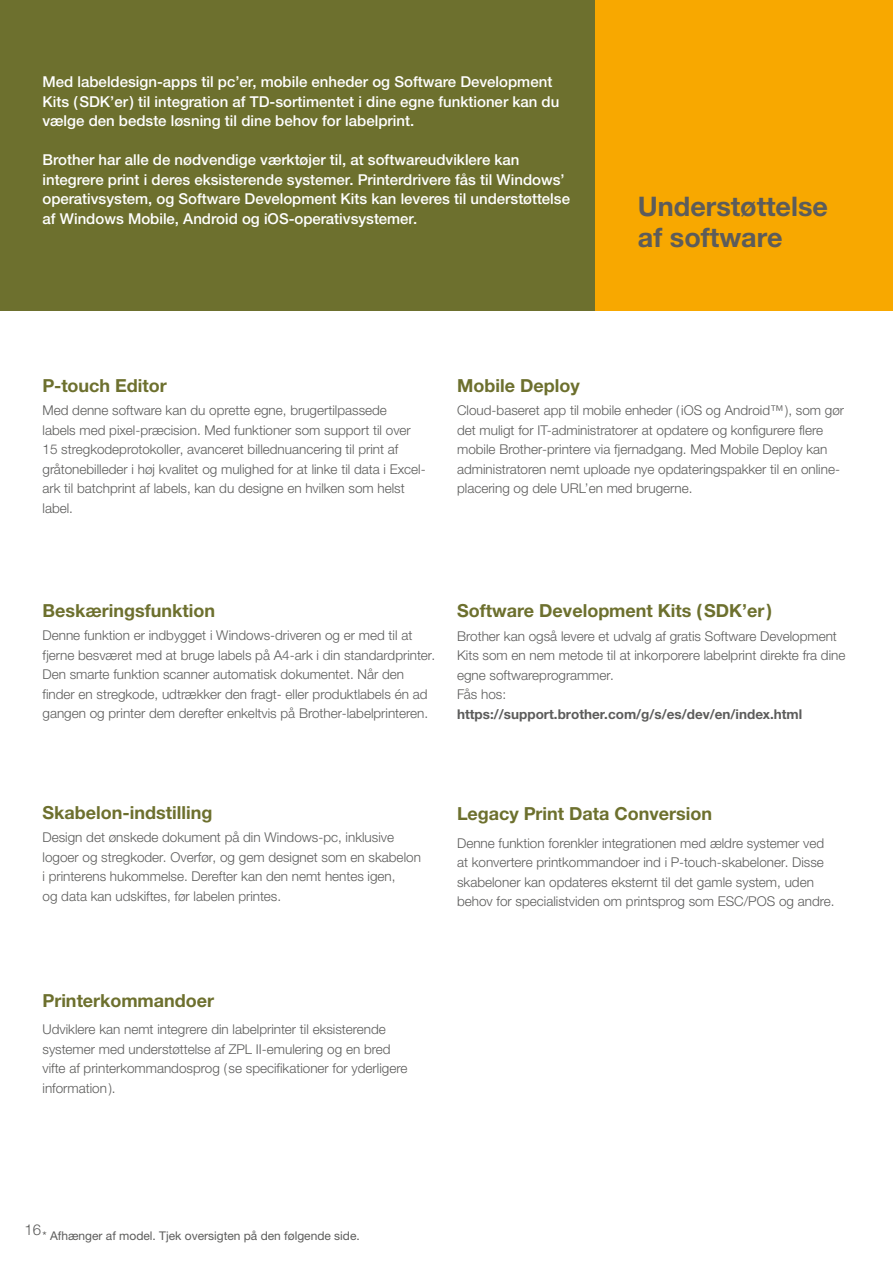
<style>
.page{position:relative;width:893px;height:1263px;background:#fff}
.page>*{position:absolute;margin:0;border:0;box-sizing:border-box;transform-origin:0 0}
.t1{font:700 27px/31.5px "Helvetica Neue LTW1 G";color:#5c5c5b}
.t2{font:700 18px "Helvetica Neue LTW1 G";color:#6d702e}
.t3{font:500 15px/19.5px "Helvetica Neue LTW1 G";color:#fff}
.t4{font:300 15px "Helvetica Neue LTW1 G";color:#5c5c5b}
.t5{font:300 13.5px/19.5px "Helvetica Neue LTW1 G";color:#5c5c5b}
.t6{font:700 13.5px "Helvetica Neue LTW1 G";color:#5c5c5b}
.t7{font:12px "Helvetica Neue LTW1 G";color:#5c5c5b}
</style>
<div class="page">
<div style="left:0;top:0;width:595px;height:311px;background:#6d702e"></div>
<div style="left:595px;top:0;width:298px;height:311px;background:#f8a800"></div>
<p class="t3" style="left:43px;top:72px;width:518px">Med labeldesign-apps til pc’er, mobile enheder og Software Development<br>Kits (SDK’er) til integration af TD-sortimentet i dine egne funktioner kan du vælge den bedste løsning til dine behov for labelprint.</p>
<p class="t3" style="left:43px;top:150px;width:529px">Brother har alle de nødvendige værktøjer til, at softwareudviklere kan integrere print i deres eksisterende systemer. Printerdrivere fås til Windows’ operativsystem, og Software Development Kits kan leveres til understøttelse af Windows Mobile, Android og iOS-operativsystemer.</p>
<h2 class="t2" style="left:43px;top:374px;width:126px">P-touch Editor</h2>
<h2 class="t2" style="left:457px;top:374px;width:124px">Mobile Deploy</h2>
<h1 class="t1" style="left:638px;top:190px;width:192px">Understøttelse af software</h1>
<p class="t5" style="left:43px;top:401px;width:385px">Med denne software kan du oprette egne, brugertilpassede<br>labels med pixel-præcision. Med funktioner som support til over 15 stregkodeprotokoller, avanceret billednuancering til print af gråtonebilleder i høj kvalitet og mulighed for at linke til data i Excel&shy;ark til batchprint af labels, kan du designe en hvilken som helst label.</p>
<p class="t5" style="left:457px;top:401px;width:389px">Cloud-baseret app til mobile enheder ( iOS og Android™), som gør det muligt for IT-administratorer at opdatere og konfigurere flere mobile Brother-printere via fjernadgang. Med Mobile Deploy kan administratoren nemt uploade nye opdateringspakker til en online&shy;placering og dele URL’en med brugerne.</p>
<h2 class="t2" style="left:43px;top:599px;width:174px">Beskæringsfunktion</h2>
<h2 class="t2" style="left:457px;top:599px;width:316px">Software Development Kits (SDK’er)</h2>
<p class="t5" style="left:43px;top:625px;width:394px">Denne funktion er indbygget i Windows-driveren og er med til at fjerne besværet med at bruge labels på A4-ark i din standardprinter.<br>Den smarte funktion scanner automatisk dokumentet. Når den finder en stregkode, udtrækker den fragt- eller produktlabels én ad gangen og printer dem derefter enkeltvis på Brother-labelprinteren.</p>
<p class="t5" style="left:457px;top:626px;width:390px">Brother kan også levere et udvalg af gratis Software Development Kits som en nem metode til at inkorporere labelprint direkte fra dine egne softwareprogrammer.<br>Fås hos:</p>
<p class="t6" style="left:457px;top:705px;width:347px">https://support.brother.com/g/s/es/dev/en/index.html</p>
<h2 class="t2" style="left:43px;top:801px;width:171px">Skabelon-indstilling</h2>
<p class="t5" style="left:43px;top:828px;width:380px">Design det ønskede dokument på din Windows-pc, inklusive logoer og stregkoder. Overfør, og gem designet som en skabelon i printerens hukommelse. Derefter kan den nemt hentes igen,<br>og data kan udskiftes, før labelen printes.</p>
<h2 class="t2" style="left:43px;top:990px;width:173px">Printerkommandoer</h2>
<p class="t5" style="left:43px;top:1019px;width:366px">Udviklere kan nemt integrere din labelprinter til eksisterende systemer med understøttelse af ZPL II-emulering og en bred vifte af printerkommandosprog ( se specifikationer for yderligere information).</p>
<h2 class="t2" style="left:457px;top:802px;width:257px">Legacy Print Data Conversion</h2>
<p class="t5" style="left:457px;top:833px;width:379px">Denne funktion forenkler integrationen med ældre systemer ved at konvertere printkommandoer ind i P-touch-skabeloner. Disse skabeloner kan opdateres eksternt til det gamle system, uden behov for specialistviden om printsprog som ESC/POS og andre.</p>
<p class="t4" style="left:25px;top:1221px;width:18px">16</p>
<p class="t7" style="left:43px;top:1229px;width:319px">* Afhænger af model. Tjek oversigten på den følgende side.</p>
</div>
